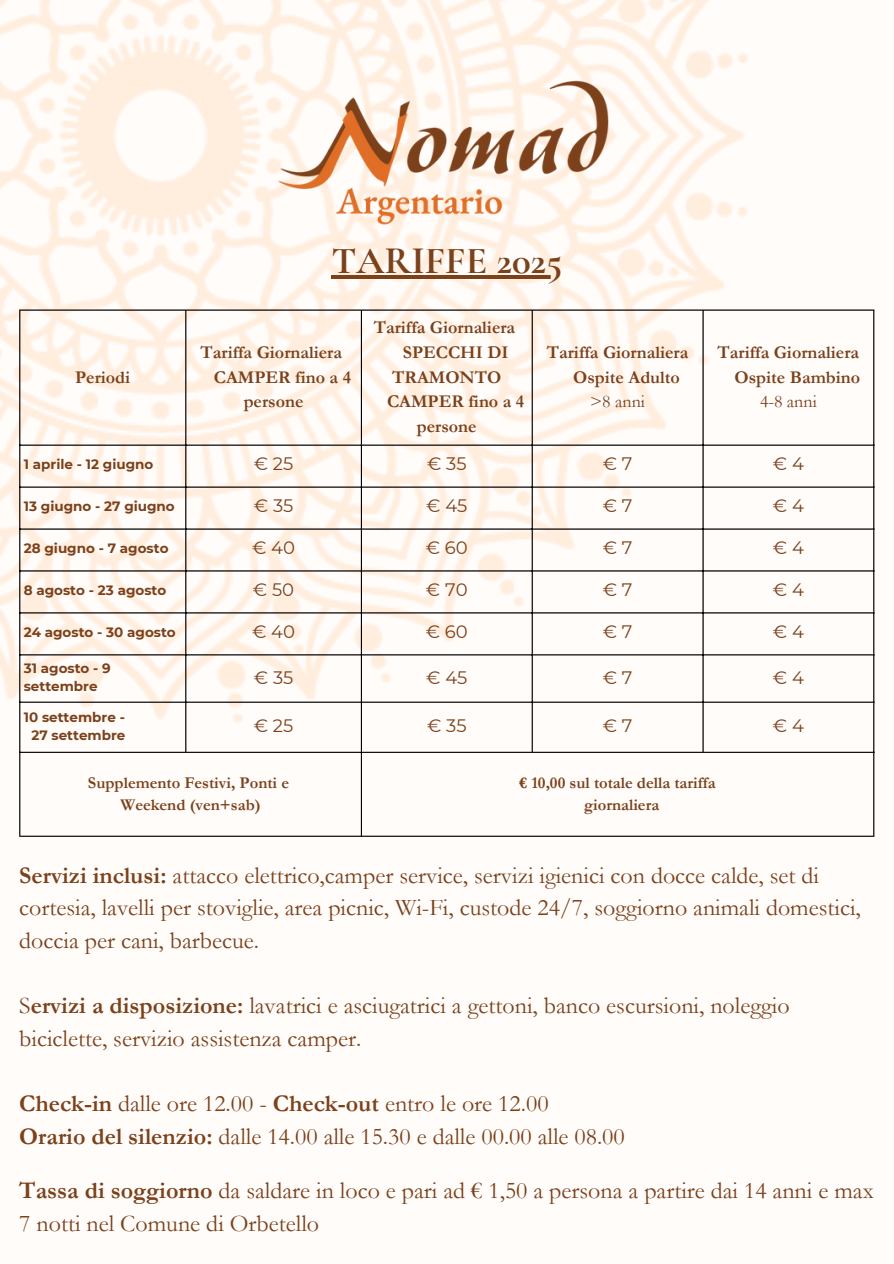
<style>
.page{position:relative;width:894px;height:1264px;background:#fff}
.page>*{position:absolute;margin:0;border:0;box-sizing:border-box;transform-origin:0 0}
.t1{font:700 39px "Cormorant Garamond";color:#7b411b}
.t2{font:24px/32.7px "Garamond";color:#7b411b}
.t3{font:700 18px/24.8px "Garamond";color:#7b411b}
.t4{font:18px "Montserrat";color:#7b411b}
.t5{font:18px "Garamond";color:#7b411b}
.t6{font:700 16.5px "Garamond";color:#7b411b}
.t7{font:700 13.5px/18px "Montserrat";color:#7b411b}
.s1{font-weight:700}
</style>
<div class="page">
<div style="left:0;top:0;width:893px;height:1263px;background:#fffcfa"></div>
<img style="left:0;top:0;width:875px;height:837px">
<img style="left:236px;top:44px;width:421px;height:217px">
<hr style="left:19px;top:310px;width:1px;height:525px;background:#000">
<hr style="left:185px;top:310px;width:1px;height:441px;background:#000">
<hr style="left:361px;top:310px;width:1px;height:525px;background:#000">
<hr style="left:531px;top:310px;width:1px;height:441px;background:#000">
<hr style="left:702px;top:310px;width:1px;height:441px;background:#000">
<hr style="left:873px;top:310px;width:1px;height:525px;background:#000">
<hr style="left:19px;top:309px;width:855px;height:1px;background:#000">
<hr style="left:19px;top:444px;width:855px;height:1px;background:#000">
<hr style="left:19px;top:486px;width:855px;height:1px;background:#000">
<hr style="left:19px;top:528px;width:855px;height:1px;background:#000">
<hr style="left:19px;top:570px;width:855px;height:1px;background:#000">
<hr style="left:19px;top:612px;width:855px;height:1px;background:#000">
<hr style="left:19px;top:654px;width:855px;height:1px;background:#000">
<hr style="left:19px;top:701px;width:855px;height:1px;background:#000">
<hr style="left:19px;top:751px;width:855px;height:2px;background:#000">
<hr style="left:19px;top:835px;width:855px;height:1px;background:#000">
<hr style="left:331px;top:275px;width:231px;height:3px;background:#7b411b">
<p class="t3" style="left:75px;top:365px;width:57px">Periodi</p>
<p class="t1" style="left:331px;top:237px;width:232px">TARIFFE 2025</p>
<p class="t3" style="left:200px;top:340px;width:143px">Tariffa Giornaliera</p>
<h1 class="t3" style="left:243px;top:365px;width:109px;text-indent:-30px">CAMPER fino a 4 persone</h1>
<p class="t3" style="left:373px;top:315px;width:143px">Tariffa Giornaliera</p>
<p class="t3" style="left:392px;top:340px;width:118px;text-align:center">SPECCHI DI<br>TRAMONTO</p>
<p class="t3" style="left:417px;top:389px;width:109px;text-indent:-30px">CAMPER fino a 4 persone</p>
<p class="t3" style="left:546px;top:340px;width:143px">Tariffa Giornaliera</p>
<p class="t3" style="left:573px;top:365px;width:108px">Ospite Adulto</p>
<p class="t5" style="left:590px;top:392px;width:56px">&gt;8 anni</p>
<p class="t3" style="left:717px;top:340px;width:143px">Tariffa Giornaliera</p>
<p class="t3" style="left:734px;top:365px;width:127px">Ospite Bambino</p>
<p class="t5" style="left:759px;top:392px;width:58px">4-8 anni</p>
<p class="t7" style="left:24px;top:455px;width:131px">1 aprile - 12 giugno</p>
<p class="t4" style="left:254px;top:453px;width:41px">€ 25</p>
<p class="t4" style="left:427px;top:453px;width:41px">€ 35</p>
<p class="t4" style="left:602px;top:453px;width:31px">€ 7</p>
<p class="t4" style="left:772px;top:453px;width:33px">€ 4</p>
<p class="t7" style="left:24px;top:497px;width:152px">13 giugno - 27 giugno</p>
<p class="t4" style="left:254px;top:495px;width:41px">€ 35</p>
<p class="t4" style="left:426px;top:495px;width:43px">€ 45</p>
<p class="t4" style="left:602px;top:495px;width:31px">€ 7</p>
<p class="t4" style="left:772px;top:495px;width:33px">€ 4</p>
<p class="t7" style="left:24px;top:539px;width:146px">28 giugno - 7 agosto</p>
<p class="t4" style="left:252px;top:537px;width:44px">€ 40</p>
<p class="t4" style="left:425px;top:537px;width:43px">€ 60</p>
<p class="t4" style="left:602px;top:537px;width:31px">€ 7</p>
<p class="t4" style="left:772px;top:537px;width:33px">€ 4</p>
<p class="t7" style="left:24px;top:581px;width:144px">8 agosto - 23 agosto</p>
<p class="t4" style="left:253px;top:579px;width:43px">€ 50</p>
<p class="t4" style="left:426px;top:579px;width:43px">€ 70</p>
<p class="t4" style="left:602px;top:579px;width:31px">€ 7</p>
<p class="t4" style="left:772px;top:579px;width:33px">€ 4</p>
<p class="t7" style="left:24px;top:623px;width:153px">24 agosto - 30 agosto</p>
<p class="t4" style="left:252px;top:621px;width:44px">€ 40</p>
<p class="t4" style="left:425px;top:621px;width:43px">€ 60</p>
<p class="t4" style="left:602px;top:621px;width:31px">€ 7</p>
<p class="t4" style="left:772px;top:621px;width:33px">€ 4</p>
<p class="t7" style="left:24px;top:659px;width:89px">31 agosto - 9 settembre</p>
<p class="t4" style="left:254px;top:666px;width:41px">€ 35</p>
<p class="t4" style="left:426px;top:666px;width:43px">€ 45</p>
<p class="t4" style="left:602px;top:666px;width:31px">€ 7</p>
<p class="t4" style="left:772px;top:666px;width:33px">€ 4</p>
<p class="t7" style="left:24px;top:708px;width:103px">10 settembre -</p>
<p class="t7" style="left:31px;top:726px;width:95px">27 settembre</p>
<p class="t4" style="left:254px;top:714px;width:41px">€ 25</p>
<p class="t4" style="left:427px;top:714px;width:41px">€ 35</p>
<p class="t4" style="left:602px;top:714px;width:31px">€ 7</p>
<p class="t4" style="left:772px;top:714px;width:33px">€ 4</p>
<p class="t6" style="left:88px;top:773px;width:202px">Supplemento Festivi, Ponti e</p>
<p class="t6" style="left:120px;top:796px;width:141px">Weekend (ven+sab)</p>
<p class="t6" style="left:519px;top:773px;width:197px">€ 10,00 sul totale della tariffa</p>
<p class="t6" style="left:584px;top:796px;width:77px">giornaliera</p>
<p class="t2" style="left:19px;top:859px;width:842px"><span class="s1">Servizi inclusi:</span> attacco elettrico,camper service, servizi igienici con docce calde, set di cortesia, lavelli per stoviglie, area picnic, Wi-Fi, custode 24/7, soggiorno animali domestici, doccia per cani, barbecue.</p>
<p class="t2" style="left:19px;top:989px;width:771px">S<span class="s1">ervizi a disposizione:</span> lavatrici e asciugatrici a gettoni, banco escursioni, noleggio biciclette, servizio assistenza camper.</p>
<p class="t2" style="left:19px;top:1087px;width:530px"><span class="s1">Check-in</span> dalle ore 12.00 - <span class="s1">Check-out</span> entro le ore 12.00</p>
<p class="t2" style="left:19px;top:1120px;width:607px"><span class="s1">Orario del silenzio:</span> dalle 14.00 alle 15.30 e dalle 00.00 alle 08.00</p>
<p class="t2" style="left:19px;top:1174px;width:855px"><span class="s1">Tassa di soggiorno</span> da saldare in loco e pari ad € 1,50 a persona a partire dai 14 anni e max<br>7 notti nel Comune di Orbetello</p>
</div>
